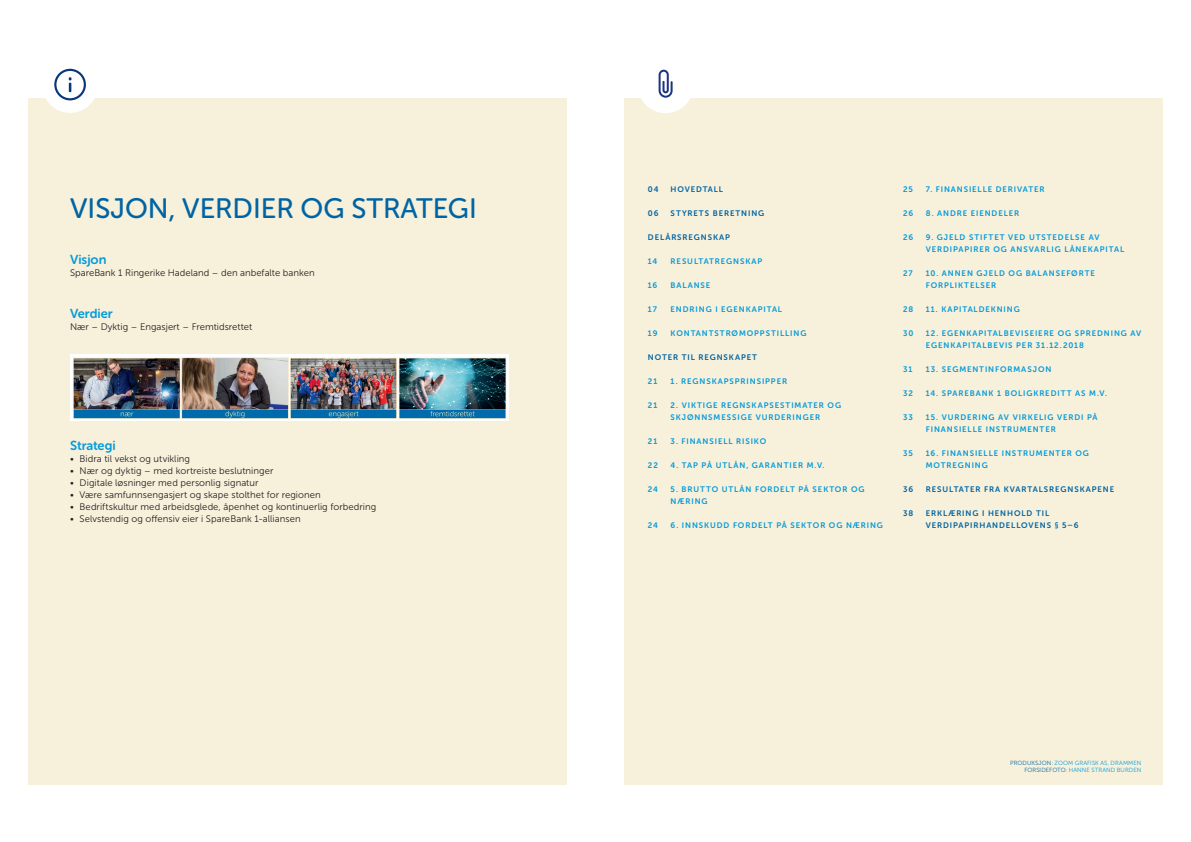
<style>
.page{position:relative;width:1191px;height:842px;background:#fff}
.page>*{position:absolute;margin:0;border:0;box-sizing:border-box;transform-origin:0 0}
.t1{font:28px "Museo Sans Rounded 500";color:#0064a4}
.t2{font:13px "Museo Sans Rounded 700";color:#069ad9}
.t3{font:9.5px "Museo Sans 300";letter-spacing:.005em;color:#231f20}
.t4{font:8px/12px "Museo Sans Rounded 700";letter-spacing:.115em;color:#069ad9}
.t5{font:8px/12px "Museo Sans Rounded 700";letter-spacing:.115em;color:#0064a4}
.t6{font:6px/7.2px "Museo Sans 300";letter-spacing:.015em;color:#069ad9;text-align:right}
.s1{color:#0064a4}
</style>
<div class="page">
<div style="left:28px;top:98px;width:539px;height:687px;background:#f7f1db"></div>
<div style="left:42px;top:57px;width:56px;height:56px;background:#fff;border-radius:50%"></div>
<svg style="left:54px;top:69px;width:32px;height:31px"></svg>
<div style="left:624px;top:98px;width:538px;height:687px;background:#f7f1db"></div>
<div style="left:637px;top:57px;width:56px;height:56px;background:#fff;border-radius:50%"></div>
<svg style="left:658px;top:70px;width:14px;height:28px"></svg>
<img style="left:70px;top:354px;width:438px;height:66px">
<h1 class="t1" style="left:70px;top:193px;width:408px">VISJON, VERDIER OG STRATEGI</h1>
<h2 class="t2" style="left:70px;top:252px;width:38px">Visjon</h2>
<p class="t3" style="left:70px;top:268px;width:246px">SpareBank 1 Ringerike Hadeland – den anbefalte banken</p>
<h2 class="t2" style="left:70px;top:306px;width:44px">Verdier</h2>
<p class="t3" style="left:70px;top:322px;width:184px">Nær – Dyktig – Engasjert – Fremtidsrettet</p>
<h2 class="t2" style="left:70px;top:438px;width:47px">Strategi</h2>
<p class="t3" style="left:70px;top:454px;width:122px">• Bidra til vekst og utvikling</p>
<p class="t3" style="left:70px;top:466px;width:205px">• Nær og dyktig – med kortreiste beslutninger</p>
<p class="t3" style="left:70px;top:478px;width:190px">• Digitale løsninger med personlig signatur</p>
<p class="t3" style="left:70px;top:490px;width:252px">• Være samfunnsengasjert og skape stolthet for regionen</p>
<p class="t3" style="left:70px;top:502px;width:308px">• Bedriftskultur med arbeidsglede, åpenhet og kontinuerlig forbedring</p>
<p class="t3" style="left:70px;top:514px;width:232px">• Selvstendig og offensiv eier i SpareBank 1-alliansen</p>
<p class="t5" style="left:648px;top:183px;width:12px">04</p>
<p class="t5" style="left:670px;top:183px;width:54px">HOVEDTALL</p>
<p class="t5" style="left:648px;top:207px;width:12px">06</p>
<p class="t5" style="left:670px;top:207px;width:95px">STYRETS BERETNING</p>
<p class="t5" style="left:648px;top:231px;width:83px">DELÅRSREGNSKAP</p>
<p class="t4" style="left:648px;top:255px;width:11px">14</p>
<p class="t4" style="left:670px;top:255px;width:93px">RESULTATREGNSKAP</p>
<p class="t4" style="left:648px;top:279px;width:11px">16</p>
<p class="t4" style="left:670px;top:279px;width:41px">BALANSE</p>
<p class="t4" style="left:648px;top:303px;width:10px">17</p>
<p class="t4" style="left:670px;top:303px;width:113px">ENDRING I EGENKAPITAL</p>
<p class="t4" style="left:648px;top:327px;width:11px">19</p>
<p class="t4" style="left:670px;top:327px;width:137px">KONTANTSTRØMOPPSTILLING</p>
<p class="t5" style="left:648px;top:351px;width:111px">NOTER TIL REGNSKAPET</p>
<p class="t4" style="left:648px;top:375px;width:11px">21</p>
<p class="t4" style="left:670px;top:375px;width:118px">1. REGNSKAPSPRINSIPPER</p>
<p class="t4" style="left:648px;top:399px;width:11px">21</p>
<p class="t4" style="left:670px;top:399px;width:172px">2. VIKTIGE REGNSKAPSESTIMATER OG<br>SKJØNNSMESSIGE VURDERINGER</p>
<p class="t4" style="left:648px;top:435px;width:11px">21</p>
<p class="t4" style="left:670px;top:435px;width:97px">3. FINANSIELL RISIKO</p>
<p class="t4" style="left:648px;top:459px;width:11px">22</p>
<p class="t4" style="left:670px;top:459px;width:155px">4. TAP PÅ UTLÅN, GARANTIER M.V.</p>
<p class="t4" style="left:648px;top:483px;width:12px">24</p>
<p class="t4" style="left:670px;top:483px;width:195px">5. BRUTTO UTLÅN FORDELT PÅ SEKTOR OG<br>NÆRING</p>
<p class="t4" style="left:648px;top:519px;width:12px">24</p>
<p class="t4" style="left:670px;top:519px;width:214px">6. INNSKUDD FORDELT PÅ SEKTOR OG NÆRING</p>
<p class="t4" style="left:903px;top:183px;width:11px">25</p>
<p class="t4" style="left:926px;top:183px;width:120px">7. FINANSIELLE DERIVATER</p>
<p class="t4" style="left:903px;top:207px;width:12px">26</p>
<p class="t4" style="left:926px;top:207px;width:95px">8. ANDRE EIENDELER</p>
<p class="t4" style="left:903px;top:231px;width:12px">26</p>
<p class="t4" style="left:926px;top:231px;width:200px">9. GJELD STIFTET VED UTSTEDELSE AV<br>VERDIPAPIRER OG ANSVARLIG LÅNEKAPITAL</p>
<p class="t4" style="left:903px;top:267px;width:11px">27</p>
<p class="t4" style="left:926px;top:267px;width:170px">10. ANNEN GJELD OG BALANSEFØRTE<br>FORPLIKTELSER</p>
<p class="t4" style="left:903px;top:303px;width:12px">28</p>
<p class="t4" style="left:926px;top:303px;width:95px">11. KAPITALDEKNING</p>
<p class="t4" style="left:903px;top:327px;width:12px">30</p>
<p class="t4" style="left:926px;top:327px;width:217px">12. EGENKAPITALBEVISEIERE OG SPREDNING AV<br>EGENKAPITALBEVIS PER 31.12.2018</p>
<p class="t4" style="left:903px;top:363px;width:11px">31</p>
<p class="t4" style="left:926px;top:363px;width:127px">13. SEGMENTINFORMASJON</p>
<p class="t4" style="left:903px;top:387px;width:11px">32</p>
<p class="t4" style="left:926px;top:387px;width:183px">14. SPAREBANK 1 BOLIGKREDITT AS M.V.</p>
<p class="t4" style="left:903px;top:411px;width:11px">33</p>
<p class="t4" style="left:926px;top:411px;width:173px">15. VURDERING AV VIRKELIG VERDI PÅ<br>FINANSIELLE INSTRUMENTER</p>
<p class="t4" style="left:903px;top:447px;width:11px">35</p>
<p class="t4" style="left:926px;top:447px;width:164px">16. FINANSIELLE INSTRUMENTER OG<br>MOTREGNING</p>
<p class="t5" style="left:903px;top:483px;width:12px">36</p>
<p class="t5" style="left:926px;top:483px;width:190px">RESULTATER FRA KVARTALSREGNSKAPENE</p>
<p class="t5" style="left:903px;top:507px;width:12px">38</p>
<p class="t5" style="left:926px;top:507px;width:154px">ERKLÆRING I HENHOLD TIL<br>VERDIPAPIRHANDELLOVENS § 5–6</p>
<p class="t6" style="left:1010px;top:760px;width:133px"><span class="s1">PRODUKSJON:</span> ZOOM GRAFISK AS, DRAMMEN<br><span class="s1">FORSIDEFOTO:</span> HANNE STRAND BURDEN</p>
</div>
